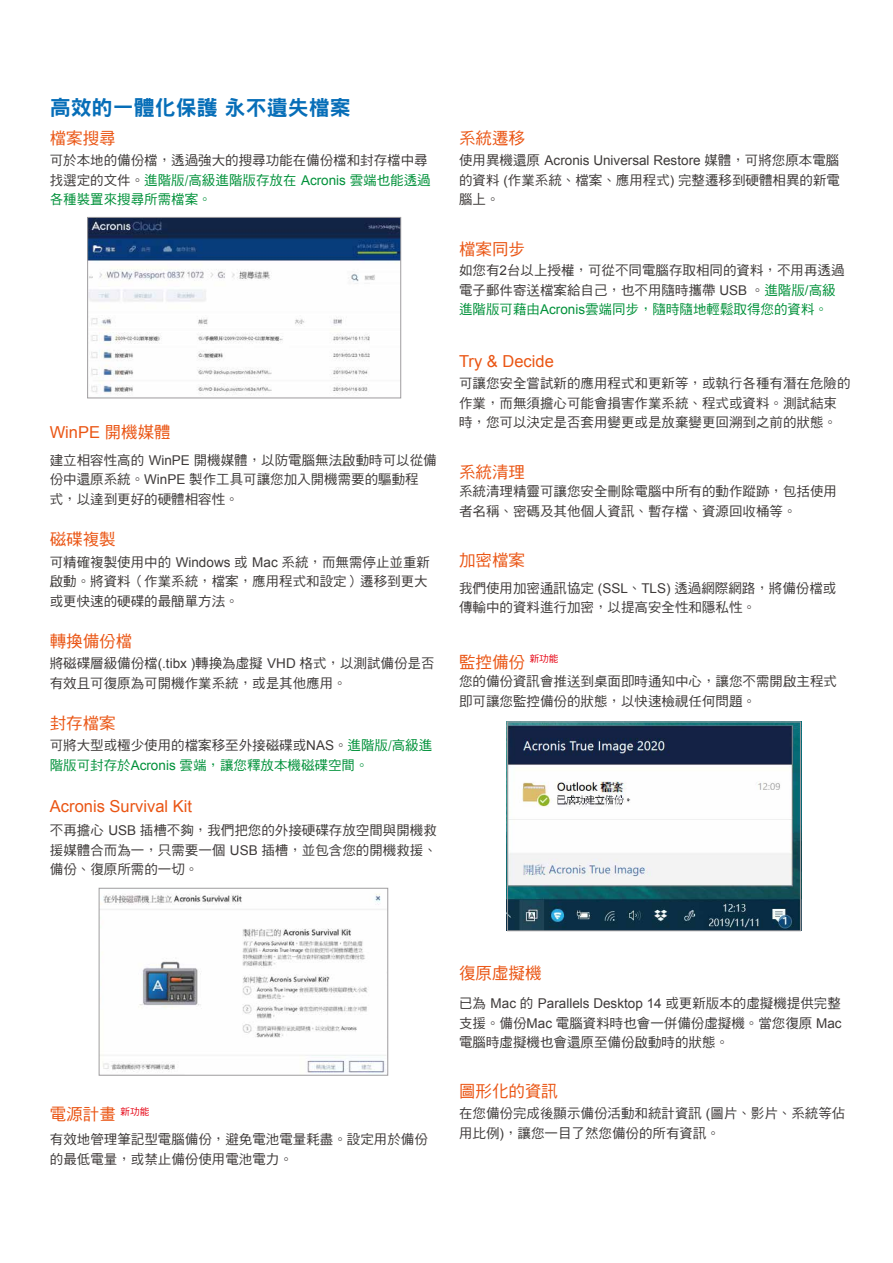
<style>
.page{position:relative;width:893px;height:1263px;background:#fff}
.page>*{position:absolute;margin:0;border:0;box-sizing:border-box;transform-origin:0 0}
.t1{font:21px "DF Hei Std W9";color:#076eb8}
.t2{font:16.5px "DF Hei Std W5";color:#ea5514}
.t3{font:16.5px "Arial";color:#ea5514}
.t4{font:13.5px/19.5px "DF Hei Std W5";color:#3e3a39}
.t5{font:13.5px "Arial";color:#3e3a39}
.t6{font:13.5px/19.5px "DF Hei Std W5";color:#00913a}
.s1{color:#00913a}
.s2{font-family:"Arial";color:#00913a}
.s3{font-family:"DF Hei Std W5"}
.s4{font-family:"Arial"}
.s5{color:#3e3a39}
.s6{font-family:"Arial";color:#3e3a39}
</style>
<div class="page">
<img style="left:101px;top:894px;width:285px;height:179px">
<div style="left:99px;top:888px;width:289px;height:188px;border:1px solid #9f9d9f"></div>
<img style="left:506px;top:722px;width:293px;height:209px">
<div style="left:507px;top:721px;width:294px;height:210px;border:1px solid #9f9d9f"></div>
<img style="left:89px;top:219px;width:310px;height:176px">
<div style="left:87px;top:217px;width:314px;height:181px;border:1px solid #9f9d9f"></div>
<h1 class="t1" style="left:50px;top:96px;width:302px">高效的一體化保護 永不遺失檔案</h1>
<p class="t2" style="left:50px;top:130px;width:67px">檔案搜尋</p>
<p class="t4" style="left:50px;top:150px;width:383px">可於本地的備份檔，透過強大的搜尋功能在備份檔和封存檔中尋找選定的文件。<span class="s1">進階版/高級進階版存放在</span> <span class="s2">Acronis</span> <span class="s1">雲端也能透過各種裝置來搜尋所需檔案。</span></p>
<p class="t3" style="left:50px;top:421px;width:123px">WinPE <span class="s3">開機媒體</span></p>
<p class="t4" style="left:50px;top:450px;width:389px">建立相容性高的 <span class="s4">WinPE</span> 開機媒體，以防電腦無法啟動時可以從備份中還原系統。<span class="s4">WinPE</span> 製作工具可讓您加入開機需要的驅動程<br>式，以達到更好的硬體相容性。</p>
<p class="t2" style="left:50px;top:530px;width:67px">磁碟複製</p>
<p class="t4" style="left:50px;top:552px;width:382px">可精確複製使用中的 <span class="s4">Windows</span> 或 <span class="s4">Mac</span> 系統，而無需停止並重新啟動。將資料（作業系統，檔案，應用程式和設定）遷移到更大或更快速的硬碟的最簡單方法。</p>
<p class="t2" style="left:50px;top:632px;width:84px">轉換備份檔</p>
<p class="t4" style="left:50px;top:653px;width:386px">將磁碟層級備份檔<span class="s4">(.tibx )</span>轉換為虛擬 <span class="s4">VHD</span> 格式，以測試備份是否有效且可復原為可開機作業系統，或是其他應用。</p>
<p class="t2" style="left:50px;top:715px;width:67px">封存檔案</p>
<p class="t6" style="left:50px;top:735px;width:384px"><span class="s5">可將大型或極少使用的檔案移至外接磁碟或</span><span class="s6">NAS</span><span class="s5">。</span>進階版/高級進階版可封存於<span class="s4">Acronis</span> 雲端，讓您釋放本機磁碟空間。</p>
<p class="t3" style="left:50px;top:795px;width:144px">Acronis Survival Kit</p>
<p class="t4" style="left:50px;top:820px;width:389px;text-align:justify">不再擔心 <span class="s4">USB</span> 插槽不夠，我們把您的外接硬碟存放空間與開機救援媒體合而為一，只需要一個 <span class="s4">USB</span> 插槽，並包含您的開機救援、備份、復原所需的一切。</p>
<p class="t2" style="left:459px;top:130px;width:67px">系統遷移</p>
<p class="t5" style="left:459px;top:152px;width:382px"><span class="s3">使用異機還原</span> Acronis Universal Restore <span class="s3">媒體，可將您原本電腦</span></p>
<p class="t4" style="left:459px;top:170px;width:382px">的資料 <span class="s4">(</span>作業系統、檔案、應用程式<span class="s4">)</span> 完整遷移到硬體相異的新電腦上。</p>
<p class="t2" style="left:459px;top:240px;width:67px">檔案同步</p>
<p class="t4" style="left:459px;top:261px;width:387px">如您有<span class="s4">2</span>台以上授權，可從不同電腦存取相同的資料，不用再透過電子郵件寄送檔案給自己，也不用隨時攜帶 <span class="s4">USB</span> 。<span class="s1">進階版</span><span class="s2">/</span><span class="s1">高級進階版可藉由</span><span class="s2">Acronis</span><span class="s1">雲端同步，隨時隨地輕鬆取得您的資料。</span></p>
<p class="t3" style="left:459px;top:350px;width:96px">Try &amp; Decide</p>
<p class="t4" style="left:459px;top:374px;width:393px">可讓您安全嘗試新的應用程式和更新等，或執行各種有潛在危險的作業，而無須擔心可能會損害作業系統、程式或資料。測試結束時，您可以決定是否套用變更或是放棄變更回溯到之前的狀態。</p>
<p class="t2" style="left:459px;top:463px;width:67px">系統清理</p>
<p class="t4" style="left:459px;top:481px;width:379px">系統清理精靈可讓您安全刪除電腦中所有的動作蹤跡，包括使用者名稱、密碼及其他個人資訊、暫存檔、資源回收桶等。</p>
<p class="t2" style="left:459px;top:551px;width:67px">加密檔案</p>
<p class="t4" style="left:459px;top:578px;width:379px">我們使用加密通訊協定 <span class="s4">(SSL</span>、<span class="s4">TLS)</span> 透過網際網路，將備份檔或傳輸中的資料進行加密，以提高安全性和隱私性。</p>
<p class="t2" style="left:459px;top:653px;width:101px">監控備份<sup>新功能</sup></p>
<p class="t4" style="left:459px;top:671px;width:379px">您的備份資訊會推送到桌面即時通知中心，讓您不需開啟主程式即可讓您監控備份的狀態，以快速檢視任何問題。</p>
<p class="t2" style="left:50px;top:1105px;width:101px">電源計畫<sup>新功能</sup></p>
<p class="t4" style="left:50px;top:1129px;width:379px">有效地管理筆記型電腦備份，避免電池電量耗盡。設定用於備份的最低電量，或禁止備份使用電池電力。</p>
<p class="t2" style="left:459px;top:964px;width:84px">復原虛擬機</p>
<p class="t5" style="left:459px;top:995px;width:383px"><span class="s3">已為</span> Mac <span class="s3">的</span> Parallels Desktop 14 <span class="s3">或更新版本的虛擬機提供完整</span></p>
<p class="t4" style="left:459px;top:1013px;width:384px">支援。備份<span class="s4">Mac</span> 電腦資料時也會一併備份虛擬機。當您復原 <span class="s4">Mac</span>電腦時虛擬機也會還原至備份啟動時的狀態。</p>
<p class="t2" style="left:459px;top:1082px;width:100px">圖形化的資訊</p>
<p class="t4" style="left:459px;top:1103px;width:388px">在您備份完成後顯示備份活動和統計資訊 <span class="s4">(</span>圖片、影片、系統等佔用比例<span class="s4">)</span>，讓您一目了然您備份的所有資訊。</p>
</div>
